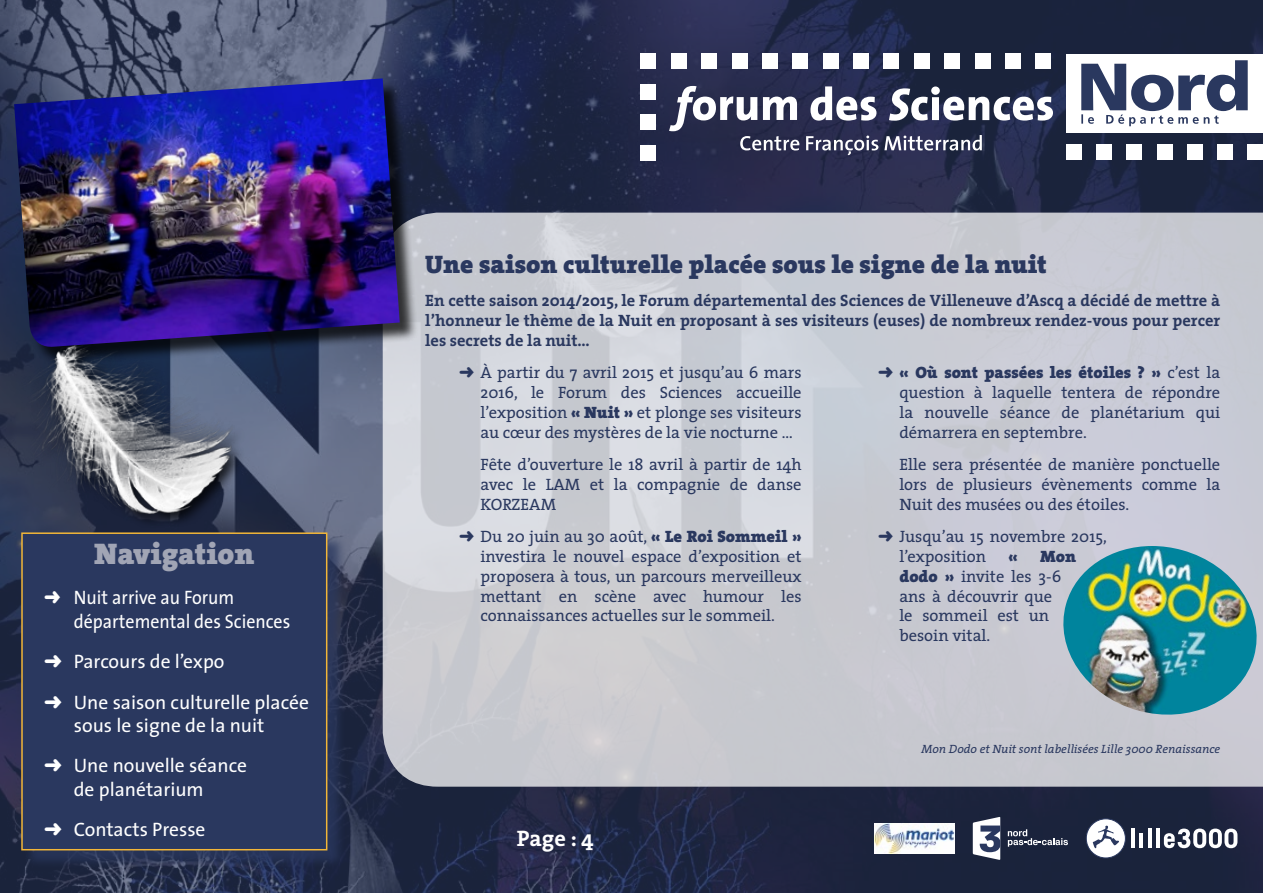
<style>
.page{position:relative;width:1263px;height:893px;background:#fff}
.page>*{position:absolute;margin:0;border:0;box-sizing:border-box;transform-origin:0 0}
.t1{font:900 30px "The Serif";color:#a1a5b5}
.t2{font:900 25.5px "The Serif";color:#2a385f}
.t3{font:700 22.5px "The Serif";color:#fff}
.t4{font:19.5px/40.3px "The Sans";color:#fff}
.t5{font:19.5px/23.4px "The Sans";color:#fff;scale:.92 1}
.t6{font:16.5px/19.8px "The Serif";color:#2a385f;text-align:justify}
.t7{font:700 16.5px/19.8px "The Serif";color:#2a385f;text-align:justify}
.t8{font:900 16.5px "The Serif";color:#2a385f}
.t9{font:italic 12px "The Serif";color:#2a385f}
.s1{font-weight:900}
</style>
<div class="page">
<img style="left:0;top:0;width:1263px;height:893px">
<div style="left:793px;top:54px;width:15px;height:15px;background:#fff"></div>
<div style="left:853px;top:54px;width:16px;height:15px;background:#fff"></div>
<div style="left:823px;top:54px;width:15px;height:15px;background:#fff"></div>
<div style="left:914px;top:54px;width:15px;height:15px;background:#fff"></div>
<div style="left:884px;top:54px;width:15px;height:15px;background:#fff"></div>
<div style="left:944px;top:54px;width:16px;height:15px;background:#fff"></div>
<div style="left:1005px;top:54px;width:15px;height:15px;background:#fff"></div>
<div style="left:975px;top:54px;width:15px;height:15px;background:#fff"></div>
<div style="left:1036px;top:54px;width:15px;height:15px;background:#fff"></div>
<div style="left:1066px;top:145px;width:15px;height:15px;background:#fff"></div>
<div style="left:1096px;top:145px;width:15px;height:15px;background:#fff"></div>
<div style="left:1126px;top:145px;width:16px;height:15px;background:#fff"></div>
<div style="left:1157px;top:145px;width:15px;height:15px;background:#fff"></div>
<div style="left:1187px;top:145px;width:15px;height:15px;background:#fff"></div>
<div style="left:1217px;top:145px;width:15px;height:15px;background:#fff"></div>
<div style="left:1248px;top:145px;width:15px;height:15px;background:#fff"></div>
<div style="left:641px;top:54px;width:15px;height:15px;background:#fff"></div>
<div style="left:701px;top:54px;width:16px;height:15px;background:#fff"></div>
<div style="left:671px;top:54px;width:15px;height:15px;background:#fff"></div>
<div style="left:762px;top:54px;width:15px;height:15px;background:#fff"></div>
<div style="left:732px;top:54px;width:15px;height:15px;background:#fff"></div>
<div style="left:641px;top:84px;width:15px;height:15px;background:#fff"></div>
<div style="left:641px;top:115px;width:15px;height:15px;background:#fff"></div>
<div style="left:641px;top:145px;width:15px;height:15px;background:#fff"></div>
<div style="left:1066px;top:54px;width:197px;height:79px;background:#fff"></div>
<svg style="left:1081px;top:60px;width:167px;height:66px"></svg>
<svg style="left:669px;top:86px;width:384px;height:69px"></svg>
<svg style="left:1008px;top:829px;width:60px;height:18px"></svg>
<svg style="left:973px;top:817px;width:27px;height:43px"></svg>
<img style="left:875px;top:823px;width:79px;height:31px">
<hr style="left:1131px;top:829px;width:3px;height:19px;background:#fff">
<hr style="left:1139px;top:833px;width:4px;height:15px;background:#fff">
<hr style="left:1148px;top:829px;width:3px;height:19px;background:#fff">
<hr style="left:1156px;top:829px;width:4px;height:19px;background:#fff">
<svg style="left:1164px;top:829px;width:73px;height:19px"></svg>
<div style="left:1086px;top:819px;width:39px;height:39px;background:#fff;border-radius:50%"></div>
<div style="left:1086px;top:819px;width:39px;height:39px;border:1px solid #2a385f;border-radius:50%"></div>
<svg style="left:1093px;top:826px;width:26px;height:22px"></svg>
<div style="left:23px;top:535px;width:323px;height:334px;background:#2a385f;opacity:.75"></div>
<div style="left:22px;top:533px;width:305px;height:317px;background:#2a385f"></div>
<div style="left:21px;top:532px;width:306px;height:318px;border:2px solid #f2b638"></div>
<svg style="left:383px;top:213px;width:880px;height:574px;background:#caccd3"></svg>
<img style="left:1054px;top:546px;width:209px;height:179px">
<div style="left:16px;top:81px;width:402px;height:285px;background:#000;opacity:.75"></div>
<img style="left:14px;top:78px;width:386px;height:270px">
<div style="left:26px;top:343px;width:220px;height:185px;background:#000;opacity:.75"></div>
<img style="left:21px;top:340px;width:214px;height:175px">
<h1 class="t1" style="left:94px;top:528px;width:162px">Navigation</h1>
<p class="t5" style="left:74px;top:585px;width:237px;text-indent:-30px">➜ Nuit arrive au Forum départemental des Sciences</p>
<p class="t4" style="left:44px;top:641px;width:266px">➜ Parcours de l’expo<br>➜ Une saison culturelle placée</p>
<p class="t4" style="left:44px;top:705px;width:222px;text-indent:30px">sous le signe de la nuit ➜ Une nouvelle séance</p>
<p class="t4" style="left:44px;top:768px;width:163px;text-align:right">de planétarium<br>➜ Contacts Presse</p>
<h2 class="t2" style="left:425px;top:243px;width:623px">Une saison culturelle placée sous le signe de la nuit</h2>
<p class="t7" style="left:425px;top:290px;width:797px">En cette saison 2014/2015, le Forum départemental des Sciences de Villeneuve d’Ascq a décidé de mettre à l’honneur le thème de la Nuit en proposant à ses visiteurs (euses) de nombreux rendez-vous pour percer les secrets de la nuit…</p>
<p class="t6" style="left:480px;top:362px;width:323px;text-indent:-21px">➜ À partir du 7 avril 2015 et jusqu’au 6 mars 2016, le Forum des Sciences accueille l’exposition <span class="s1">« Nuit »</span> et plonge ses visiteurs au cœur des mystères de la vie nocturne …</p>
<p class="t6" style="left:480px;top:454px;width:323px">Fête d’ouverture le 18 avril à partir de 14h avec le LAM et la compagnie de danse KORZEAM</p>
<p class="t6" style="left:480px;top:526px;width:323px;text-indent:-21px">➜ Du 20 juin au 30 août, <span class="s1">« Le Roi Sommeil » </span>investira le nouvel espace d’exposition et proposera à tous, un parcours merveilleux mettant en scène avec humour les connaissances actuelles sur le sommeil.</p>
<p class="t6" style="left:899px;top:362px;width:322px;text-indent:-21px">➜ <span class="s1">« Où sont passées les étoiles ? »</span> c’est la question à laquelle tentera de répondre la nouvelle séance de planétarium qui démarrera en septembre.</p>
<p class="t6" style="left:899px;top:454px;width:322px">Elle sera présentée de manière ponctuelle lors de plusieurs évènements comme la Nuit des musées ou des étoiles.</p>
<p class="t6" style="left:899px;top:526px;width:209px;text-indent:-21px">➜ Jusqu’au 15 novembre 2015, l’exposition</p>
<p class="t6" style="left:899px;top:546px;width:178px;text-align:left;text-indent:141px"><span class="s1">Mon dodo »</span> invite les 3-6 ans à découvrir que<br>le sommeil est un besoin vital.</p>
<p class="t8" style="left:1008px;top:542px;width:11px">«</p>
<h3 class="t3" style="left:517px;top:820px;width:78px">Page : 4</h3>
<p class="t9" style="left:921px;top:739px;width:300px">Mon Dodo et Nuit sont labellisées Lille 3000 Renaissance</p>
</div>
